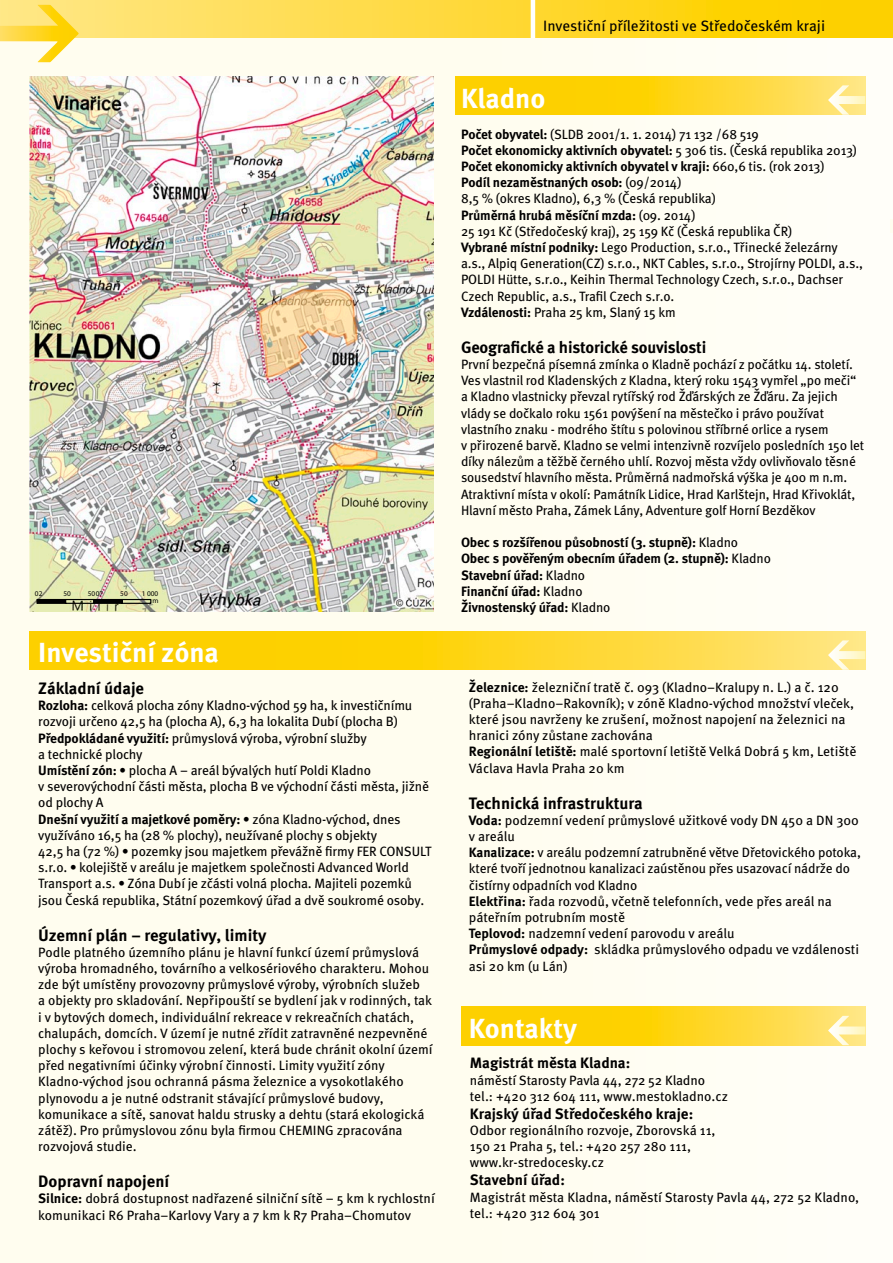
<style>
.page{position:relative;width:893px;height:1263px;background:#fffdf0}
.page>*{position:absolute;margin:0;border:0;box-sizing:border-box;transform-origin:0 0}
.t1{font:700 27.6px "Meta Pro";color:#fff}
.t2{font:700 16.5px "Meta Pro";letter-spacing:-.005em;color:#000}
.t3{font:700 15px "Meta Pro";color:#000}
.t4{font:15px "Meta Pro";color:#000}
.t5{font:13.5px/16.2px "Meta Pro";letter-spacing:-.01em;color:#000}
.t6{font:700 13.5px "Meta Pro";letter-spacing:-.01em;color:#000}
.t7{font:7.35px/7.1px "Myriad Pro";color:#000;text-align:right}
.s1{font-weight:700}
.s2{font-weight:400}
</style>
<div class="page">
<div style="left:0;top:0;width:893px;height:37px;background:linear-gradient(to right,#ffe687,#fece00)"></div>
<hr style="left:531px;top:0;width:4px;height:38px;background:#fff">
<img style="left:30px;top:76px;width:404px;height:536px">
<svg style="left:0;top:5px;width:79px;height:57px"></svg>
<svg style="left:455px;top:76px;width:410px;height:39px;background:#fed51d"></svg>
<svg style="left:30px;top:631px;width:835px;height:39px;background:#fed520"></svg>
<svg style="left:828px;top:85px;width:37px;height:30px"></svg>
<svg style="left:828px;top:640px;width:37px;height:30px"></svg>
<svg style="left:461px;top:1007px;width:404px;height:38px;background:#fed51d"></svg>
<svg style="left:828px;top:1016px;width:37px;height:29px"></svg>
<hr style="left:37px;top:599px;width:29px;height:4px;background:#000">
<div style="left:65px;top:599px;width:29px;height:5px;border:1px solid #000"></div>
<div style="left:36px;top:599px;width:30px;height:5px;border:1px solid #000"></div>
<hr style="left:94px;top:599px;width:28px;height:4px;background:#000">
<div style="left:122px;top:599px;width:29px;height:5px;border:1px solid #000"></div>
<div style="left:93px;top:599px;width:30px;height:5px;border:1px solid #000"></div>
<p class="t7" style="left:35px;top:590px;width:9px">02</p>
<p class="t7" style="left:64px;top:590px;width:9px">50</p>
<p class="t7" style="left:88px;top:590px;width:17px">5007</p>
<p class="t7" style="left:120px;top:590px;width:9px">50</p>
<p class="t7" style="left:142px;top:590px;width:18px">1 000 m</p>
<p class="t1" style="left:38px;top:635px;width:182px">Investiční zóna</p>
<p class="t2" style="left:38px;top:678px;width:107px">Základní údaje</p>
<p class="t5" style="left:38px;top:698px;width:376px"><span class="s1">Rozloha:</span> celková plocha zóny Kladno-východ 59 ha, k investičnímu rozvoji určeno 42,5 ha (plocha A), 6,3 ha lokalita Dubí (plocha B)</p>
<p class="t5" style="left:38px;top:730px;width:330px"><span class="s1">Předpokládané využití:</span> průmyslová výroba, výrobní služby a technické plochy</p>
<p class="t5" style="left:38px;top:762px;width:392px"><span class="s1">Umístění zón: •</span> plocha A – areál bývalých hutí Poldi Kladno<br>v severovýchodní části města, plocha B ve východní části města, jižně od plochy A</p>
<p class="t5" style="left:38px;top:811px;width:395px"><span class="s1">Dnešní využití a majetkové poměry: •</span> zóna Kladno-východ, dnes využíváno 16,5 ha (28 % plochy), neužívané plochy s objekty<br>42,5 ha (72 %) <span class="s1">•</span> pozemky jsou majetkem převážně firmy FER CONSULT s.r.o. <span class="s1">•</span> kolejiště v areálu je majetkem společnosti Advanced World Transport a.s. <span class="s1">•</span> Zóna Dubí je zčásti volná plocha. Majiteli pozemků jsou Česká republika, Státní pozemkový úřad a dvě soukromé osoby.</p>
<p class="t2" style="left:38px;top:924px;width:230px">Územní plán – regulativy, limity</p>
<p class="t5" style="left:38px;top:944px;width:396px">Podle platného územního plánu je hlavní funkcí území průmyslová výroba hromadného, továrního a velkosériového charakteru. Mohou zde být umístěny provozovny průmyslové výroby, výrobních služeb<br>a objekty pro skladování. Nepřipouští se bydlení jak v rodinných, tak i v bytových domech, individuální rekreace v rekreačních chatách, chalupách, domcích. V území je nutné zřídit zatravněné nezpevněné plochy s keřovou i stromovou zelení, která bude chránit okolní území před negativními účinky výrobní činnosti. Limity využití zóny Kladno-východ jsou ochranná pásma železnice a vysokotlakého plynovodu a je nutné odstranit stávající průmyslové budovy, komunikace a sítě, sanovat haldu strusky a dehtu (stará ekologická zátěž). Pro průmyslovou zónu byla firmou CHEMING zpracována rozvojová studie.</p>
<p class="t2" style="left:38px;top:1171px;width:132px">Dopravní napojení</p>
<p class="t5" style="left:38px;top:1191px;width:398px"><span class="s1">Silnice:</span> dobrá dostupnost nadřazené silniční sítě – 5 km k rychlostní komunikaci R6 Praha–Karlovy Vary a 7 km k R7 Praha–Chomutov</p>
<p class="t4" style="left:543px;top:16px;width:283px">Investiční příležitosti ve Středočeském kraji</p>
<p class="t1" style="left:461px;top:81px;width:86px">Kladno</p>
<p class="t5" style="left:461px;top:126px;width:299px"><span class="s1">Počet obyvatel:</span> (SLDB 2001/1. 1. 2014) 71 132 /68 519</p>
<p class="t6" style="left:461px;top:141px;width:397px">Počet ekonomicky aktivních obyvatel: <span class="s2">5 306 tis. (Česká republika 2013)</span></p>
<p class="t6" style="left:461px;top:158px;width:365px">Počet ekonomicky aktivních obyvatel v kraji: <span class="s2">660,6 tis. (rok 2013)</span></p>
<p class="t6" style="left:461px;top:174px;width:222px">Podíl nezaměstnaných osob: <span class="s2">(09/2014)</span></p>
<p class="t5" style="left:461px;top:191px;width:256px">8,5 % (okres Kladno), 6,3 % (Česká republika)</p>
<p class="t6" style="left:461px;top:206px;width:236px">Průměrná hrubá měsíční mzda: <span class="s2">(09. 2014)</span></p>
<p class="t5" style="left:461px;top:223px;width:333px">25 191 Kč (Středočeský kraj), 25 159 Kč (Česká republika ČR)</p>
<p class="t5" style="left:461px;top:240px;width:403px"><span class="s1">Vybrané místní podniky:</span> Lego Production, s.r.o., Třinecké železárny a.s., Alpiq Generation(CZ) s.r.o., NKT Cables, s.r.o., Strojírny POLDI, a.s., POLDI Hütte, s.r.o., Keihin Thermal Technology Czech, s.r.o., Dachser Czech Republic, a.s., Trafil Czech s.r.o.</p>
<p class="t5" style="left:461px;top:304px;width:216px"><span class="s1">Vzdálenosti:</span> Praha 25 km, Slaný 15 km</p>
<p class="t2" style="left:461px;top:337px;width:247px">Geografické a historické souvislosti</p>
<p class="t5" style="left:461px;top:357px;width:405px">První bezpečná písemná zmínka o Kladně pochází z počátku 14. století.<br>Ves vlastnil rod Kladenských z Kladna, který roku 1543 vymřel „po meči“ a Kladno vlastnicky převzal rytířský rod Žďárských ze Žďáru. Za jejich vlády se dočkalo roku 1561 povýšení na městečko i právo používat vlastního znaku - modrého štítu s polovinou stříbrné orlice a rysem<br>v přirozené barvě. Kladno se velmi intenzivně rozvíjelo posledních 150 let díky nálezům a těžbě černého uhlí. Rozvoj města vždy ovlivňovalo těsné sousedství hlavního města. Průměrná nadmořská výška je 400 m n.m.</p>
<p class="t5" style="left:461px;top:486px;width:396px">Atraktivní místa v okolí: Památník Lidice, Hrad Karlštejn, Hrad Křivoklát,<br>Hlavní město Praha, Zámek Lány, Adventure golf Horní Bezděkov</p>
<p class="t6" style="left:461px;top:534px;width:279px">Obec s rozšířenou působností (3. stupně): <span class="s2">Kladno</span></p>
<p class="t6" style="left:461px;top:550px;width:311px">Obec s pověřeným obecním úřadem (2. stupně): <span class="s2">Kladno</span></p>
<p class="t6" style="left:461px;top:566px;width:126px">Stavební úřad: <span class="s2">Kladno</span></p>
<p class="t6" style="left:461px;top:582px;width:123px">Finanční úřad: <span class="s2">Kladno</span></p>
<p class="t6" style="left:461px;top:599px;width:151px">Živnostenský úřad: <span class="s2">Kladno</span></p>
<p class="t5" style="left:469px;top:679px;width:387px"><span class="s1">Železnice:</span> železniční tratě č. 093 (Kladno–Kralupy n. L.) a č. 120 (Praha–Kladno–Rakovník); v zóně Kladno-východ množství vleček, které jsou navrženy ke zrušení, možnost napojení na železnici na hranici zóny zůstane zachována</p>
<p class="t5" style="left:469px;top:744px;width:389px"><span class="s1">Regionální letiště:</span> malé sportovní letiště Velká Dobrá 5 km, Letiště<br>Václava Havla Praha 20 km</p>
<p class="t2" style="left:469px;top:792px;width:175px">Technická infrastruktura</p>
<p class="t5" style="left:469px;top:812px;width:392px"><span class="s1">Voda:</span> podzemní vedení průmyslové užitkové vody DN 450 a DN 300 v areálu</p>
<p class="t5" style="left:469px;top:845px;width:394px"><span class="s1">Kanalizace:</span> v areálu podzemní zatrubněné větve Dřetovického potoka, které tvoří jednotnou kanalizaci zaústěnou přes usazovací nádrže do čistírny odpadních vod Kladno</p>
<p class="t5" style="left:469px;top:893px;width:365px"><span class="s1">Elektřina:</span> řada rozvodů, včetně telefonních, vede přes areál na páteřním potrubním mostě</p>
<p class="t5" style="left:469px;top:926px;width:267px"><span class="s1">Teplovod:</span> nadzemní vedení parovodu v areálu</p>
<p class="t5" style="left:469px;top:942px;width:392px"><span class="s1">Průmyslové odpady:</span> skládka průmyslového odpadu ve vzdálenosti asi 20 km (u Lán)</p>
<p class="t1" style="left:469px;top:1011px;width:110px">Kontakty</p>
<p class="t3" style="left:470px;top:1054px;width:162px">Magistrát města Kladna:</p>
<p class="t5" style="left:470px;top:1072px;width:237px">náměstí Starosty Pavla 44, 272 52 Kladno</p>
<p class="t5" style="left:470px;top:1088px;width:260px">tel.: +420 312 604 111, www.mestokladno.cz</p>
<p class="t3" style="left:470px;top:1104px;width:225px">Krajský úřad Středočeského kraje:</p>
<p class="t5" style="left:470px;top:1123px;width:247px">Odbor regionálního rozvoje, Zborovská 11,</p>
<p class="t5" style="left:470px;top:1139px;width:223px">150 21 Praha 5, tel.: +420 257 280 111,</p>
<p class="t5" style="left:470px;top:1155px;width:136px">www.kr-stredocesky.cz</p>
<p class="t3" style="left:470px;top:1171px;width:97px">Stavební úřad:</p>
<p class="t5" style="left:470px;top:1189px;width:391px">Magistrát města Kladna, náměstí Starosty Pavla 44, 272 52 Kladno,</p>
<p class="t5" style="left:470px;top:1205px;width:131px">tel.: +420 312 604 301</p>
</div>
